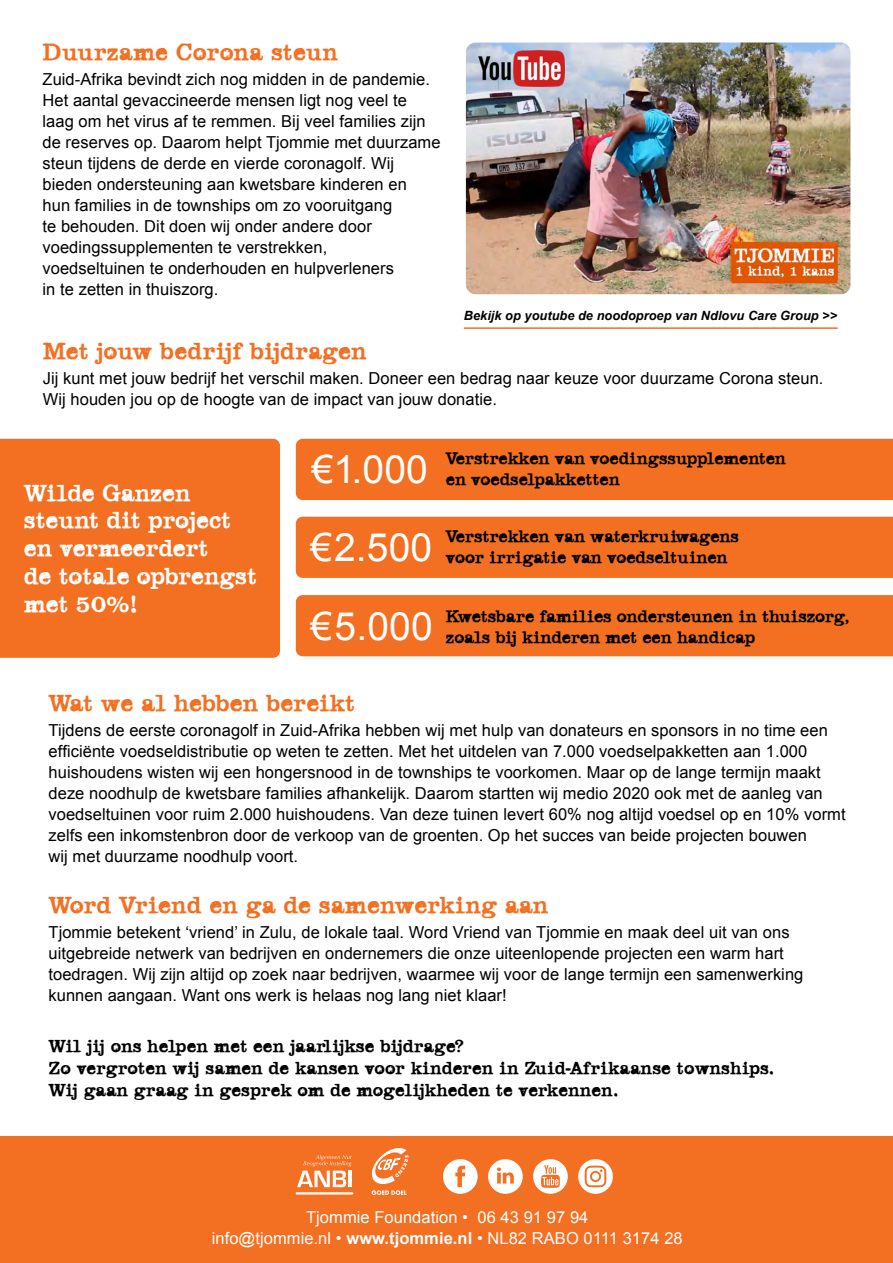
<style>
.page{position:relative;width:893px;height:1263px;background:#fff}
.page>*{position:absolute;margin:0;border:0;box-sizing:border-box;transform-origin:0 0}
.t1{font:39px/78.2px "Arial";letter-spacing:.005em;color:#fff}
.t2{font:24px "Black Widow";color:#f36f21}
.t3{font:24px/27.8px "Black Widow";letter-spacing:-.005em;color:#fff}
.t4{font:18px/21.8px "Black Widow";color:#000}
.t5{font:17.25px/21px "Black Widow";letter-spacing:-.01em;color:#000}
.t6{font:16.5px/21px "Arial";letter-spacing:.005em;color:#000}
.t7{font:16.5px/21px "Arial";letter-spacing:.005em;color:#fff;text-align:center}
.t8{font:italic 700 12.75px "Arial";letter-spacing:.005em;color:#000}
.s1{font-weight:700}
</style>
<div class="page">
<img style="left:466px;top:43px;width:384px;height:251px">
<div style="left:0;top:1136px;width:893px;height:127px;background:#f36f21"></div>
<svg style="left:297px;top:1155px;width:55px;height:32px"></svg>
<hr style="left:296px;top:1192px;width:57px;height:2px;background:#fff">
<svg style="left:371px;top:1148px;width:37px;height:47px"></svg>
<svg style="left:443px;top:1159px;width:35px;height:35px"></svg>
<svg style="left:488px;top:1159px;width:35px;height:35px"></svg>
<svg style="left:533px;top:1159px;width:35px;height:35px"></svg>
<svg style="left:578px;top:1159px;width:35px;height:35px"></svg>
<div style="left:592px;top:1173px;width:7px;height:7px;background:#fff;border-radius:50%"></div>
<div style="left:296px;top:439px;width:597px;height:61px;background:#f36f21"></div>
<div style="left:0;top:439px;width:280px;height:219px;background:#f36f21"></div>
<div style="left:296px;top:517px;width:597px;height:61px;background:#f36f21"></div>
<div style="left:296px;top:595px;width:597px;height:61px;background:#f36f21"></div>
<img style="left:478px;top:50px;width:87px;height:37px">
<hr style="left:464px;top:327px;width:374px;height:2px;background:#f36f21">
<h2 class="t2" style="left:43px;top:37px;width:297px">Duurzame Corona steun</h2>
<p class="t6" style="left:43px;top:69px;width:400px">Zuid-Afrika bevindt zich nog midden in de pandemie.<br>Het aantal gevaccineerde mensen ligt nog veel te laag om het virus af te remmen. Bij veel families zijn de reserves op. Daarom helpt Tjommie met duurzame steun tijdens de derde en vierde coronagolf. Wij bieden ondersteuning aan kwetsbare kinderen en<br>hun families in de townships om zo vooruitgang<br>te behouden. Dit doen wij onder andere door voedingssupplementen te verstrekken,<br>voedseltuinen te onderhouden en hulpverleners<br>in te zetten in thuiszorg.</p>
<p class="t8" style="left:464px;top:308px;width:375px">Bekijk op youtube de noodoproep van Ndlovu Care Group &gt;&gt;</p>
<h2 class="t2" style="left:43px;top:336px;width:326px">Met jouw bedrijf bijdragen</h2>
<p class="t6" style="left:43px;top:368px;width:782px">Jij kunt met jouw bedrijf het verschil maken. Doneer een bedrag naar keuze voor duurzame Corona steun.<br>Wij houden jou op de hoogte van de impact van jouw donatie.</p>
<h2 class="t3" style="left:24px;top:478px;width:235px">Wilde Ganzen steunt dit project en vermeerdert<br>de totale opbrengst met 50%!</h2>
<h1 class="t1" style="left:310px;top:431px;width:124px">€1.000 €2.500 €5.000</h1>
<p class="t5" style="left:446px;top:447px;width:342px">Verstrekken van voedingssupplementen en voedselpakketten</p>
<p class="t5" style="left:446px;top:525px;width:295px">Verstrekken van waterkruiwagens voor irrigatie van voedseltuinen</p>
<p class="t5" style="left:446px;top:605px;width:405px">Kwetsbare families ondersteunen in thuiszorg, zoals bij kinderen met een handicap</p>
<h2 class="t2" style="left:49px;top:688px;width:308px">Wat we al hebben bereikt</h2>
<p class="t6" style="left:49px;top:720px;width:799px">Tijdens de eerste coronagolf in Zuid-Afrika hebben wij met hulp van donateurs en sponsors in no time een efficiënte voedseldistributie op weten te zetten. Met het uitdelen van 7.000 voedselpakketten aan 1.000 huishoudens wisten wij een hongersnood in de townships te voorkomen. Maar op de lange termijn maakt deze noodhulp de kwetsbare families afhankelijk. Daarom startten wij medio 2020 ook met de aanleg van voedseltuinen voor ruim 2.000 huishoudens. Van deze tuinen levert 60% nog altijd voedsel op en 10% vormt zelfs een inkomstenbron door de verkoop van de groenten. Op het succes van beide projecten bouwen<br>wij met duurzame noodhulp voort.</p>
<h2 class="t2" style="left:49px;top:890px;width:502px">Word Vriend en ga de samenwerking aan</h2>
<p class="t6" style="left:49px;top:922px;width:756px">Tjommie betekent ‘vriend’ in Zulu, de lokale taal. Word Vriend van Tjommie en maak deel uit van ons uitgebreide netwerk van bedrijven en ondernemers die onze uiteenlopende projecten een warm hart toedragen. Wij zijn altijd op zoek naar bedrijven, waarmee wij voor de lange termijn een samenwerking kunnen aangaan. Want ons werk is helaas nog lang niet klaar!</p>
<p class="t4" style="left:49px;top:1035px;width:728px">Wil jij ons helpen met een jaarlijkse bijdrage?<br>Zo vergroten wij samen de kansen voor kinderen in Zuid-Afrikaanse townships.<br>Wij gaan graag in gesprek om de mogelijkheden te verkennen.</p>
<p class="t7" style="left:212px;top:1207px;width:472px">Tjommie Foundation • 06 43 91 97 94<br>info@tjommie.nl • <span class="s1">www.tjommie.nl</span> • NL82 RABO 0111 3174 28</p>
</div>
